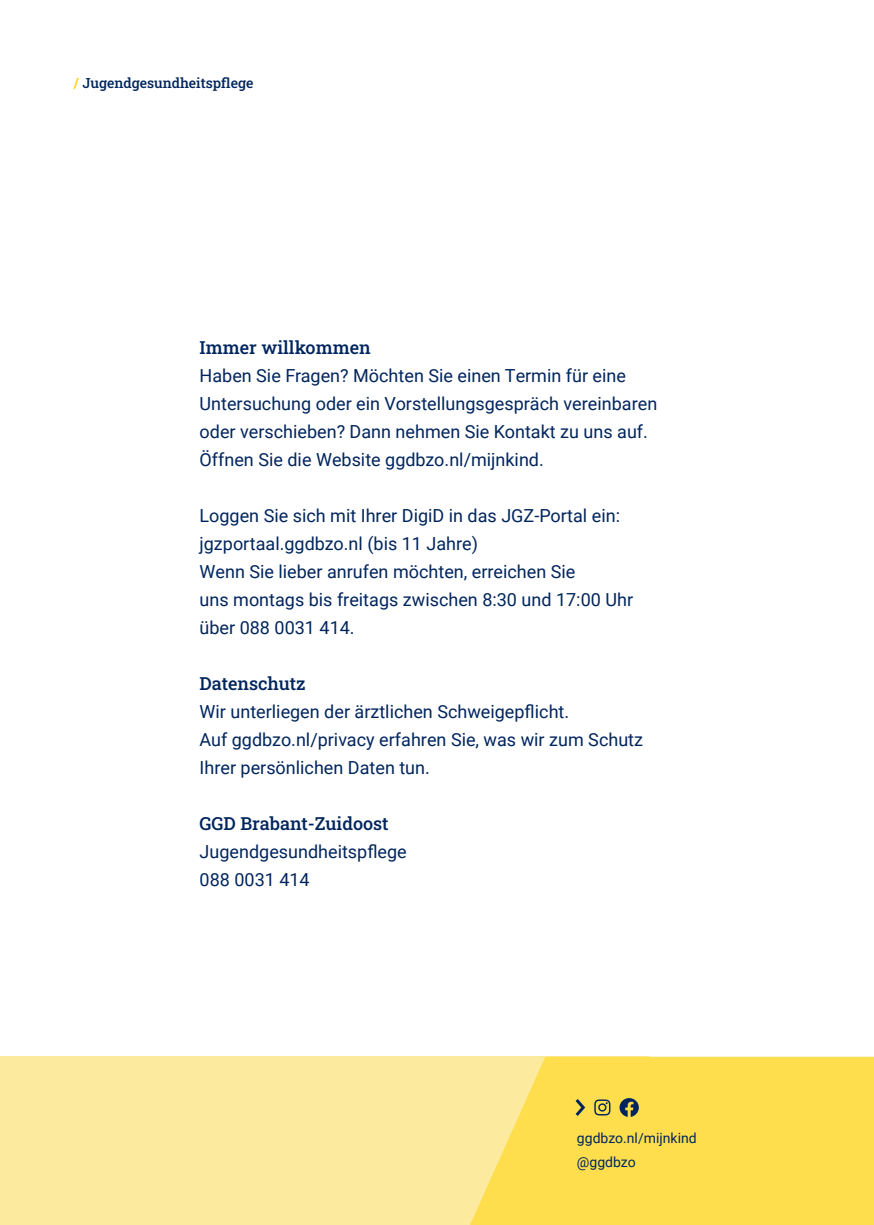
<style>
.page{position:relative;width:874px;height:1225px;background:#fff}
.page>*{position:absolute;margin:0;border:0;box-sizing:border-box;transform-origin:0 0}
.t1{font:18px/28px "Roboto";color:#00255d}
.t2{font:500 18px "Roboto Slab";color:#00255d}
.t3{font:14px/24px "Roboto";color:#00255d}
.t4{font:500 14px "Roboto Slab";color:#00255d}
.s1{font-weight:700;color:#fece08}
</style>
<div class="page">
<div style="left:0;top:1056px;width:648px;height:169px;background:#fcea9e"></div>
<svg style="left:470px;top:1056px;width:403px;height:169px;background:#fedf56"></svg>
<svg style="left:594px;top:1099px;width:16px;height:16px"></svg>
<svg style="left:619px;top:1098px;width:19px;height:19px"></svg>
<svg style="left:575px;top:1099px;width:10px;height:17px"></svg>
<p class="t4" style="left:74px;top:74px;width:181px"><span class="s1">/</span> Jugendgesundheitspflege</p>
<p class="t2" style="left:199px;top:335px;width:173px">Immer willkommen</p>
<p class="t1" style="left:199px;top:361px;width:459px">Haben Sie Fragen? Möchten Sie einen Termin für eine Untersuchung oder ein Vorstellungsgespräch vereinbaren oder verschieben? Dann nehmen Sie Kontakt zu uns auf.<br>Öffnen Sie die Website ggdbzo.nl/mijnkind.</p>
<p class="t1" style="left:199px;top:501px;width:435px">Loggen Sie sich mit Ihrer DigiD in das JGZ-Portal ein: jgzportaal.ggdbzo.nl (bis 11 Jahre)<br>Wenn Sie lieber anrufen möchten, erreichen Sie<br>uns montags bis freitags zwischen 8:30 und 17:00 Uhr über 088 0031 414.</p>
<p class="t2" style="left:199px;top:671px;width:108px">Datenschutz</p>
<p class="t1" style="left:199px;top:697px;width:445px">Wir unterliegen der ärztlichen Schweigepflicht.<br>Auf ggdbzo.nl/privacy erfahren Sie, was wir zum Schutz<br>Ihrer persönlichen Daten tun.</p>
<p class="t2" style="left:199px;top:811px;width:190px">GGD Brabant-Zuidoost</p>
<p class="t1" style="left:199px;top:837px;width:209px">Jugendgesundheitspflege<br>088 0031 414</p>
<p class="t3" style="left:576px;top:1125px;width:121px">ggdbzo.nl/mijnkind @ggdbzo</p>
</div>
